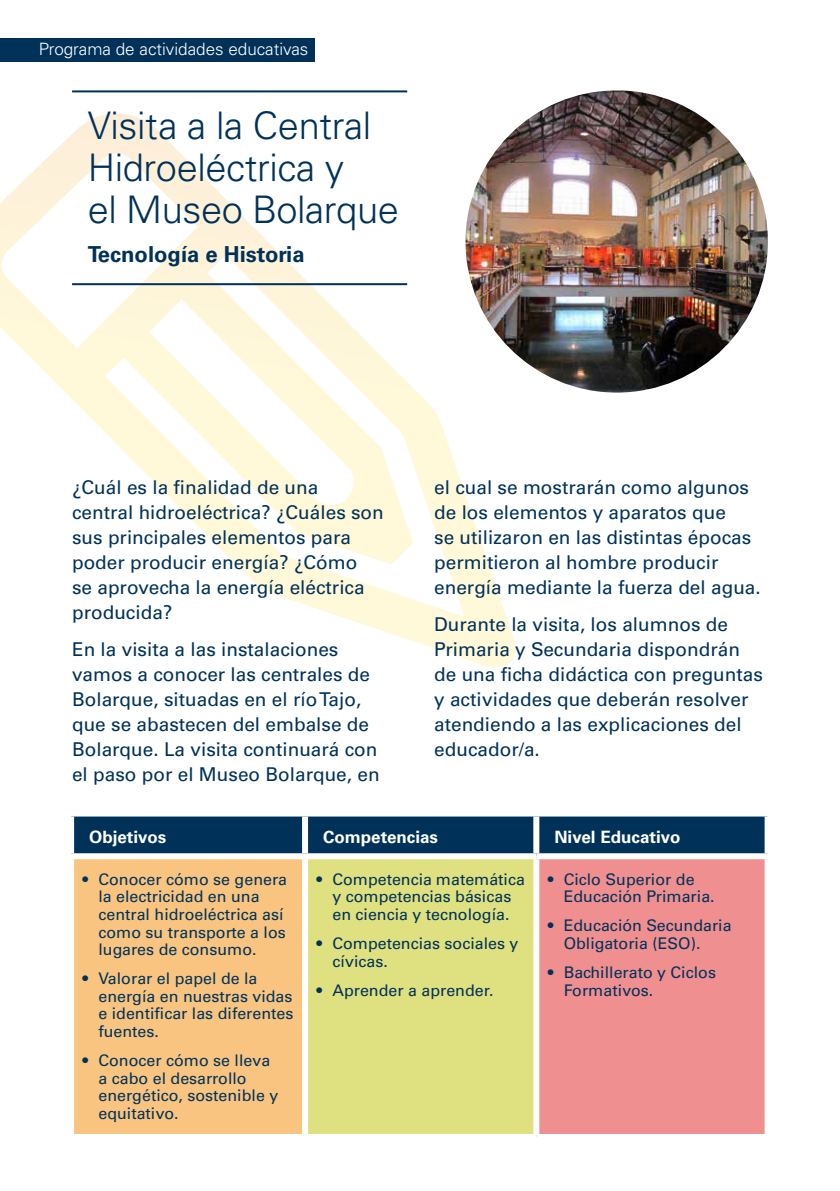
<style>
.page{position:relative;width:840px;height:1191px;background:#fff}
.page>*{position:absolute;margin:0;border:0;box-sizing:border-box;transform-origin:0 0}
.t1{font:300 38px/42px "Univers LT Std";letter-spacing:-.01em;color:#003259}
.t2{font:700 22px "Univers LT Std";color:#003259}
.t3{font:19px/25px "Univers LT Std";color:#003259}
.t4{font:700 17px "Univers LT Std";color:#fff}
.t5{font:300 17px "Univers LT Std";color:#fff}
.t6{font:16px/17.6px "Univers LT Std";color:#003259}
</style>
<div class="page">
<svg style="left:0;top:114px;width:515px;height:553px"></svg>
<img style="left:465px;top:90px;width:302px;height:302px;border-radius:151px">
<hr style="left:72px;top:283px;width:335px;height:2px;background:#003259">
<hr style="left:72px;top:90px;width:335px;height:2px;background:#003259">
<div style="left:74px;top:816px;width:690px;height:37px;background:#003259"></div>
<div style="left:71px;top:856px;width:234px;height:281px;background:#f8c480"></div>
<div style="left:305px;top:856px;width:231px;height:281px;background:#dfe080"></div>
<div style="left:536px;top:856px;width:231px;height:281px;background:#f08f90"></div>
<div style="left:68px;top:859px;width:6px;height:275px;background:#fff"></div>
<div style="left:302px;top:859px;width:6px;height:275px;background:#fff"></div>
<div style="left:533px;top:859px;width:6px;height:275px;background:#fff"></div>
<div style="left:764px;top:859px;width:6px;height:275px;background:#fff"></div>
<div style="left:68px;top:1134px;width:237px;height:6px;background:#fff"></div>
<div style="left:305px;top:1134px;width:231px;height:6px;background:#fff"></div>
<div style="left:536px;top:1134px;width:234px;height:6px;background:#fff"></div>
<div style="left:302px;top:816px;width:6px;height:37px;background:#fff"></div>
<div style="left:533px;top:816px;width:6px;height:37px;background:#fff"></div>
<div style="left:68px;top:853px;width:237px;height:6px;background:#fff"></div>
<div style="left:305px;top:853px;width:231px;height:6px;background:#fff"></div>
<div style="left:536px;top:853px;width:234px;height:6px;background:#fff"></div>
<div style="left:0;top:38px;width:314px;height:24px;background:#003259"></div>
<p class="t5" style="left:39px;top:39px;width:271px">Programa de actividades educativas</p>
<h1 class="t1" style="left:88px;top:104px;width:312px">Visita a la Central<br>Hidroeléctrica y<br>el Museo Bolarque</h1>
<p class="t2" style="left:88px;top:241px;width:218px">Tecnología e Historia</p>
<p class="t3" style="left:72px;top:475px;width:313px">¿Cuál es la finalidad de una central hidroeléctrica? ¿Cuáles son sus principales elementos para poder producir energía? ¿Cómo<br>se aprovecha la energía eléctrica producida?</p>
<p class="t3" style="left:72px;top:636px;width:309px">En la visita a las instalaciones vamos a conocer las centrales de<br>Bolarque, situadas en el río Tajo, que se abastecen del embalse de<br>Bolarque. La visita continuará con el paso por el Museo Bolarque, en</p>
<p class="t3" style="left:434px;top:475px;width:328px">el cual se mostrarán como algunos de los elementos y aparatos que<br>se utilizaron en las distintas épocas permitieron al hombre producir energía mediante la fuerza del agua.</p>
<p class="t3" style="left:434px;top:611px;width:330px">Durante la visita, los alumnos de<br>Primaria y Secundaria dispondrán de una ficha didáctica con preguntas y actividades que deberán resolver atendiendo a las explicaciones del educador/a.</p>
<p class="t4" style="left:89px;top:826px;width:79px">Objetivos</p>
<p class="t4" style="left:323px;top:826px;width:116px">Competencias</p>
<p class="t4" style="left:554px;top:826px;width:127px">Nivel Educativo</p>
<p class="t6" style="left:98px;top:870px;width:190px;text-indent:-16px">• Conocer cómo se genera la electricidad en una central hidroeléctrica así como su transporte a los lugares de consumo.</p>
<p class="t6" style="left:98px;top:969px;width:196px;text-indent:-16px">• Valorar el papel de la energía en nuestras vidas e identificar las diferentes fuentes.</p>
<p class="t6" style="left:98px;top:1051px;width:181px;text-indent:-16px">• Conocer cómo se lleva a cabo el desarrollo energético, sostenible y equitativo.</p>
<p class="t6" style="left:316px;top:870px;width:210px;text-align:center">• Competencia matemática y competencias básicas<br>en ciencia y tecnología.</p>
<p class="t6" style="left:332px;top:934px;width:187px;text-indent:-16px">• Competencias sociales y cívicas.</p>
<p class="t6" style="left:316px;top:981px;width:178px">• Aprender a aprender.</p>
<p class="t6" style="left:563px;top:870px;width:152px;text-indent:-16px">• Ciclo Superior de<br>Educación Primaria.</p>
<p class="t6" style="left:563px;top:917px;width:169px;text-indent:-16px">• Educación Secundaria<br>Obligatoria (ESO).</p>
<p class="t6" style="left:563px;top:963px;width:154px;text-indent:-16px">• Bachillerato y Ciclos<br>Formativos.</p>
</div>
